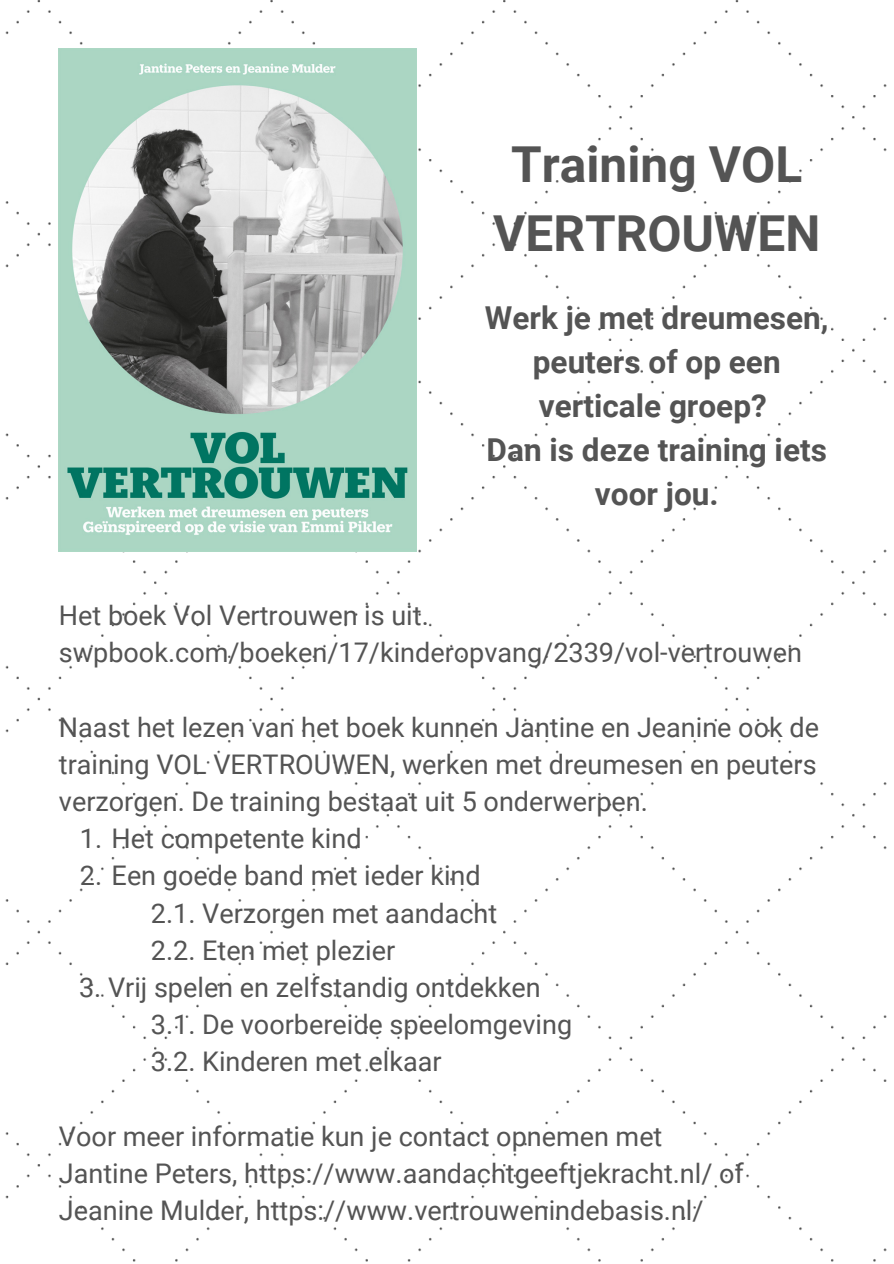
<style>
.page{position:relative;width:894px;height:1264px;background:#fff}
.page>*{position:absolute;margin:0;border:0;box-sizing:border-box;transform-origin:0 0}
.t1{font:700 49.5px/68.7px "Roboto";color:#545454;text-align:center}
.t2{font:700 31.5px/44px "Roboto";color:#545454;text-align:center}
.t3{font:27px/37.2px "Roboto";color:#545454;text-align:justify}
</style>
<div class="page">
<img style="left:5px;top:0;width:882px;height:1262px">
<img style="left:59px;top:48px;width:357px;height:503px">
<p class="t1" style="left:493px;top:131px;width:328px">Training VOL<br>VERTROUWEN</p>
<p class="t2" style="left:485px;top:297px;width:345px">Werk je met dreumesen, peuters of op een verticale groep?</p>
<p class="t2" style="left:486px;top:428px;width:341px">Dan is deze training iets voor jou.</p>
<p class="t3" style="left:59px;top:597px;width:371px">Het boek Vol Vertrouwen is uit.</p>
<p class="t3" style="left:59px;top:634px;width:744px">swpbook.com/boeken/17/kinderopvang/2339/vol-vertrouwen</p>
<p class="t3" style="left:59px;top:708px;width:761px">Naast het lezen van het boek kunnen Jantine en Jeanine ook de training VOL VERTROUWEN, werken met dreumesen en peuters verzorgen. De training bestaat uit 5 onderwerpen.</p>
<p class="t3" style="left:80px;top:820px;width:283px">1. Het competente kind</p>
<p class="t3" style="left:80px;top:857px;width:402px">2. Een goede band met ieder kind</p>
<p class="t3" style="left:151px;top:894px;width:348px">2.1. Verzorgen met aandacht</p>
<p class="t3" style="left:151px;top:931px;width:246px">2.2. Eten met plezier</p>
<p class="t3" style="left:79px;top:969px;width:463px">3. Vrij spelen en zelfstandig ontdekken</p>
<p class="t3" style="left:151px;top:1006px;width:422px">3.1. De voorbereide speelomgeving</p>
<p class="t3" style="left:151px;top:1043px;width:292px">3.2. Kinderen met elkaar</p>
<p class="t3" style="left:59px;top:1117px;width:604px">Voor meer informatie kun je contact opnemen met</p>
<p class="t3" style="left:59px;top:1154px;width:686px">Jantine Peters, https://www.aandachtgeeftjekracht.nl/ of</p>
<p class="t3" style="left:59px;top:1191px;width:646px">Jeanine Mulder, https://www.vertrouwenindebasis.nl/</p>
</div>
